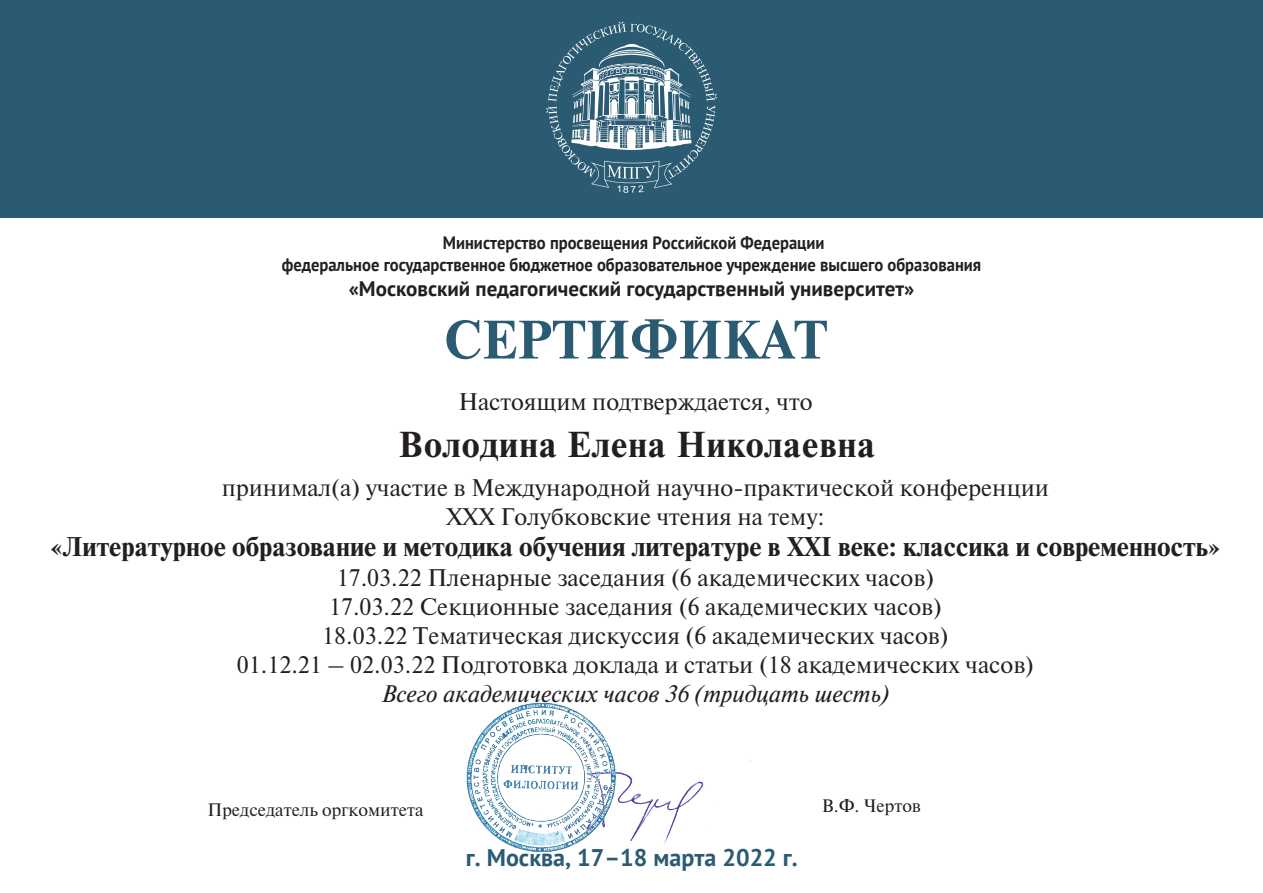
<style>
.page{position:relative;width:1263px;height:893px;background:#fff}
.page>*{position:absolute;margin:0;border:0;box-sizing:border-box;transform-origin:0 0}
.t1{font:700 54px "Newton";color:#2b5b73}
.t2{font:700 36px "Newton";letter-spacing:.03em;color:#231f20}
.t3{font:700 27px "Newton";color:#231f20}
.t4{font:24px/28.8px "Newton";color:#231f20;text-align:center}
.t5{font:italic 24px "Newton";color:#231f20}
.t6{font:700 24px "PT Sans";color:#2b5b73}
.t7{font:700 21px "PT Sans";color:#231f20}
.t8{font:700 18px/22.2px "PT Sans";color:#231f20;text-align:center;scale:.92 1}
.t9{font:18px "Newton";color:#231f20}
</style>
<div class="page">
<div style="left:0;top:0;width:1263px;height:217px;background:#2b5b73"></div>
<svg style="left:546px;top:21px;width:171px;height:172px"></svg>
<img style="left:624px;top:760px;width:127px;height:109px">
<img style="left:466px;top:702px;width:158px;height:151px">
<p class="t8" style="left:282px;top:231px;width:762px">Министерство просвещения Российской Федерации<br>федеральное государственное бюджетное образовательное учреждение высшего образования</p>
<p class="t7" style="left:349px;top:274px;width:567px">«Московский педагогический государственный университет»</p>
<h1 class="t1" style="left:444px;top:307px;width:385px">СЕРТИФИКАТ</h1>
<p class="t4" style="left:458px;top:388px;width:356px">Настоящим подтверждается, что</p>
<p class="t2" style="left:399px;top:423px;width:478px">Володина Елена Николаевна</p>
<p class="t4" style="left:222px;top:474px;width:828px">принимал(а) участие в Международной научно-практической конференции<br>XXX Голубковские чтения на тему:</p>
<p class="t3" style="left:50px;top:531px;width:1172px">«Литературное образование и методика обучения литературе в XXI веке: классика и современность»</p>
<p class="t4" style="left:237px;top:564px;width:799px">17.03.22 Пленарные заседания (6 академических часов)<br>17.03.22 Секционные заседания (6 академических часов)<br>18.03.22 Тематическая дискуссия (6 академических часов)<br>01.12.21 – 02.03.22 Подготовка доклада и статьи (18 академических часов)</p>
<p class="t5" style="left:381px;top:678px;width:510px">Всего академических часов 36 (тридцать шесть)</p>
<p class="t9" style="left:207px;top:798px;width:217px">Председатель оргкомитета</p>
<p class="t9" style="left:822px;top:795px;width:101px">В.Ф. Чертов</p>
<p class="t6" style="left:466px;top:841px;width:333px">г. Москва, 17–18 марта 2022 г.</p>
</div>
